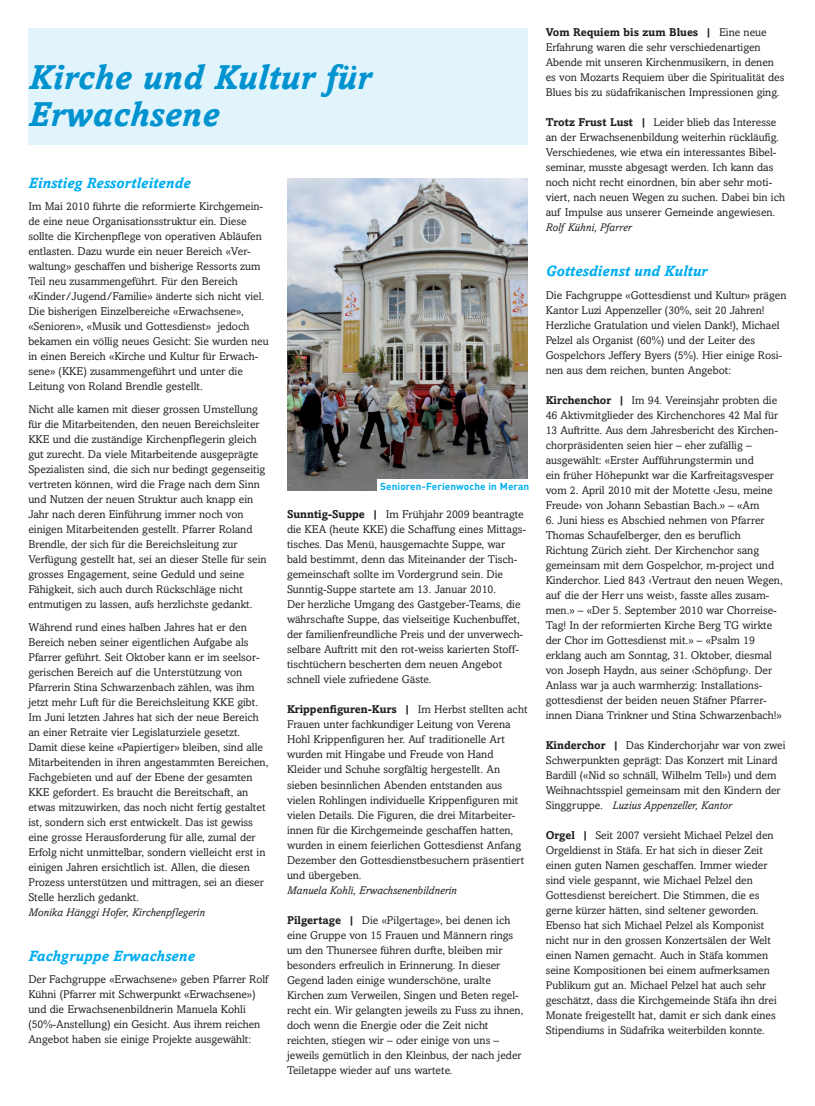
<style>
.page{position:relative;width:815px;height:1106px;background:#fff}
.page>*{position:absolute;margin:0;border:0;box-sizing:border-box;transform-origin:0 0}
.t1{font:italic 700 35px/37.5px "Amasis";letter-spacing:.01em;color:#0093d0}
.t2{font:italic 700 15px "Amasis";letter-spacing:.01em;color:#00aeef}
.t3{font:11.25px/15px "Amasis";color:#231f20}
.t4{font:italic 11.25px "Amasis";color:#231f20}
.t5{font:700 10px "DIN";letter-spacing:.01em;color:#00aeef}
.s1{font-weight:700}
.s2{font-style:italic}
</style>
<div class="page">
<div style="left:28px;top:28px;width:500px;height:117px;background:#e1f4fc"></div>
<img style="left:287px;top:178px;width:241px;height:312px">
<div style="left:378px;top:479px;width:157px;height:19px;background:#fff"></div>
<h1 class="t1" style="left:28px;top:61px;width:344px">Kirche und Kultur für<br>Erwachsene</h1>
<h2 class="t2" style="left:28px;top:177px;width:164px">Einstieg Ressortleitende</h2>
<p class="t3" style="left:28px;top:200px;width:242px">Im Mai 2010 führte die reformierte Kirchgemein&shy;de eine neue Organisationsstruktur ein. Diese sollte die Kirchenpflege von operativen Abläufen entlasten. Dazu wurde ein neuer Bereich «Ver&shy;waltung» geschaffen und bisherige Ressorts zum Teil neu zusammengeführt. Für den Bereich «Kinder/Jugend/Familie» änderte sich nicht viel.<br>Die bisherigen Einzelbereiche «Erwachsene», «Senioren», «Musik und Gottesdienst» jedoch bekamen ein völlig neues Gesicht: Sie wurden neu in einen Bereich «Kirche und Kultur für Erwach&shy;sene» (KKE) zusammengeführt und unter die Leitung von Roland Brendle gestellt.</p>
<p class="t3" style="left:28px;top:403px;width:240px">Nicht alle kamen mit dieser grossen Umstellung für die Mitarbeitenden, den neuen Bereichsleiter KKE und die zuständige Kirchenpflegerin gleich gut zurecht. Da viele Mitarbeitende ausgeprägte Spezialisten sind, die sich nur bedingt gegenseitig vertreten können, wird die Frage nach dem Sinn und Nutzen der neuen Struktur auch knapp ein Jahr nach deren Einführung immer noch von einigen Mitarbeitenden gestellt. Pfarrer Roland Brendle, der sich für die Bereichsleitung zur Verfügung gestellt hat, sei an dieser Stelle für sein grosses Engagement, seine Geduld und seine Fähigkeit, sich auch durch Rückschläge nicht entmutigen zu lassen, aufs herzlichste gedankt.</p>
<p class="t3" style="left:28px;top:620px;width:242px">Während rund eines halben Jahres hat er den Bereich neben seiner eigentlichen Aufgabe als Pfarrer geführt. Seit Oktober kann er im seelsor&shy;gerischen Bereich auf die Unterstützung von Pfarrerin Stina Schwarzenbach zählen, was ihm jetzt mehr Luft für die Bereichsleitung KKE gibt.<br>Im Juni letzten Jahres hat sich der neue Bereich an einer Retraite vier Legislaturziele gesetzt.<br>Damit diese keine «Papiertiger» bleiben, sind alle Mitarbeitenden in ihren angestammten Bereichen, Fachgebieten und auf der Ebene der gesamten KKE gefordert. Es braucht die Bereitschaft, an etwas mitzuwirken, das noch nicht fertig gestaltet ist, sondern sich erst entwickelt. Das ist gewiss eine grosse Herausforderung für alle, zumal der Erfolg nicht unmittelbar, sondern vielleicht erst in einigen Jahren ersichtlich ist. Allen, die diesen Prozess unterstützen und mittragen, sei an dieser Stelle herzlich gedankt.</p>
<p class="t4" style="left:28px;top:907px;width:178px">Monika Hänggi Hofer, Kirchenpflegerin</p>
<h2 class="t2" style="left:28px;top:950px;width:168px">Fachgruppe Erwachsene</h2>
<p class="t3" style="left:28px;top:973px;width:242px">Der Fachgruppe «Erwachsene» geben Pfarrer Rolf Kühni (Pfarrer mit Schwerpunkt «Erwachsene») und die Erwachsenenbildnerin Manuela Kohli (50%-Anstellung) ein Gesicht. Aus ihrem reichen Angebot haben sie einige Projekte ausgewählt:</p>
<p class="t5" style="left:380px;top:480px;width:151px">Senioren-Ferienwoche in Meran</p>
<p class="t3" style="left:287px;top:508px;width:241px"><span class="s1">Sunntig-Suppe |</span> Im Frühjahr 2009 beantragte die KEA (heute KKE) die Schaffung eines Mittags&shy;tisches. Das Menü, hausgemachte Suppe, war bald bestimmt, denn das Miteinander der Tisch&shy;gemeinschaft sollte im Vordergrund sein. Die Sunntig-Suppe startete am 13. Januar 2010.<br>Der herzliche Umgang des Gastgeber-Teams, die währschafte Suppe, das vielseitige Kuchenbuffet, der familienfreundliche Preis und der unverwech&shy;selbare Auftritt mit den rot-weiss karierten Stoff&shy;tischtüchern bescherten dem neuen Angebot schnell viele zufriedene Gäste.</p>
<p class="t3" style="left:287px;top:703px;width:242px"><span class="s1">Krippenfiguren-Kurs |</span> Im Herbst stellten acht Frauen unter fachkundiger Leitung von Verena Hohl Krippenfiguren her. Auf traditionelle Art wurden mit Hingabe und Freude von Hand Kleider und Schuhe sorgfältig hergestellt. An sieben besinnlichen Abenden entstanden aus vielen Rohlingen individuelle Krippenfiguren mit vielen Details. Die Figuren, die drei Mitarbeiter&shy;innen für die Kirchgemeinde geschaffen hatten, wurden in einem feierlichen Gottesdienst Anfang Dezember den Gottesdienstbesuchern präsentiert und übergeben.</p>
<p class="t4" style="left:287px;top:885px;width:171px">Manuela Kohli, Erwachsenenbildnerin</p>
<p class="t3" style="left:287px;top:913px;width:238px"><span class="s1">Pilgertage |</span> Die «Pilgertage», bei denen ich eine Gruppe von 15 Frauen und Männern rings um den Thunersee führen durfte, bleiben mir besonders erfreulich in Erinnerung. In dieser Gegend laden einige wunderschöne, uralte Kirchen zum Verweilen, Singen und Beten regel&shy;recht ein. Wir gelangten jeweils zu Fuss zu ihnen, doch wenn die Energie oder die Zeit nicht reichten, stiegen wir – oder einige von uns – jeweils gemütlich in den Kleinbus, der nach jeder Teiletappe wieder auf uns wartete.</p>
<p class="t3" style="left:546px;top:26px;width:240px"><span class="s1">Vom Requiem bis zum Blues |</span> Eine neue Erfahrung waren die sehr verschiedenartigen Abende mit unseren Kirchenmusikern, in denen es von Mozarts Requiem über die Spiritualität des Blues bis zu südafrikanischen Impressionen ging.</p>
<p class="t3" style="left:546px;top:116px;width:241px"><span class="s1">Trotz Frust Lust |</span> Leider blieb das Interesse an der Erwachsenenbildung weiterhin rückläufig.<br>Verschiedenes, wie etwa ein interessantes Bibel&shy;seminar, musste abgesagt werden. Ich kann das noch nicht recht einordnen, bin aber sehr moti&shy;viert, nach neuen Wegen zu suchen. Dabei bin ich auf Impulse aus unserer Gemeinde angewiesen.</p>
<p class="t4" style="left:546px;top:223px;width:87px">Rolf Kühni, Pfarrer</p>
<h2 class="t2" style="left:546px;top:266px;width:163px">Gottesdienst und Kultur</h2>
<p class="t3" style="left:546px;top:289px;width:242px">Die Fachgruppe «Gottesdienst und Kultur» prägen Kantor Luzi Appenzeller (30%, seit 20 Jahren!<br>Herzliche Gratulation und vielen Dank!), Michael Pelzel als Organist (60%) und der Leiter des Gospelchors Jeffery Byers (5%). Hier einige Rosi&shy;nen aus dem reichen, bunten Angebot:</p>
<p class="t3" style="left:546px;top:394px;width:234px"><span class="s1">Kirchenchor |</span> Im 94. Vereinsjahr probten die 46 Aktivmitglieder des Kirchenchores 42 Mal für 13 Auftritte. Aus dem Jahresbericht des Kirchen&shy;chorpräsidenten seien hier – eher zufällig – ausgewählt: «Erster Aufführungstermin und<br>ein früher Höhepunkt war die Karfreitagsvesper vom 2. April 2010 mit der Motette ‹Jesu, meine Freude› von Johann Sebastian Bach.» – «Am</p>
<p class="t3" style="left:546px;top:514px;width:239px">6. Juni hiess es Abschied nehmen von Pfarrer Thomas Schaufelberger, den es beruflich Richtung Zürich zieht. Der Kirchenchor sang gemeinsam mit dem Gospelchor, m-project und Kinderchor. Lied 843 ‹Vertraut den neuen Wegen, auf die der Herr uns weist›, fasste alles zusam&shy;men.» – «Der 5. September 2010 war Chorreise-Tag! In der reformierten Kirche Berg TG wirkte der Chor im Gottesdienst mit.» – «Psalm 19 erklang auch am Sonntag, 31. Oktober, diesmal von Joseph Haydn, aus seiner ‹Schöpfung›. Der Anlass war ja auch warmherzig: Installations&shy;gottesdienst der beiden neuen Stäfner Pfarrer&shy;innen Diana Trinkner und Stina Schwarzenbach!»</p>
<p class="t3" style="left:546px;top:739px;width:241px"><span class="s1">Kinderchor |</span> Das Kinderchorjahr war von zwei Schwerpunkten geprägt: Das Konzert mit Linard Bardill («Nid so schnäll, Wilhelm Tell») und dem Weihnachtsspiel gemeinsam mit den Kindern der Singgruppe. <span class="s2">Luzius Appenzeller, Kantor</span></p>
<p class="t3" style="left:546px;top:829px;width:233px"><span class="s1">Orgel |</span> Seit 2007 versieht Michael Pelzel den Orgeldienst in Stäfa. Er hat sich in dieser Zeit einen guten Namen geschaffen. Immer wieder sind viele gespannt, wie Michael Pelzel den Gottesdienst bereichert. Die Stimmen, die es gerne kürzer hätten, sind seltener geworden.<br>Ebenso hat sich Michael Pelzel als Komponist nicht nur in den grossen Konzertsälen der Welt einen Namen gemacht. Auch in Stäfa kommen seine Kompositionen bei einem aufmerksamen Publikum gut an. Michael Pelzel hat auch sehr geschätzt, dass die Kirchgemeinde Stäfa ihn drei Monate freigestellt hat, damit er sich dank eines Stipendiums in Südafrika weiterbilden konnte.</p>
</div>
